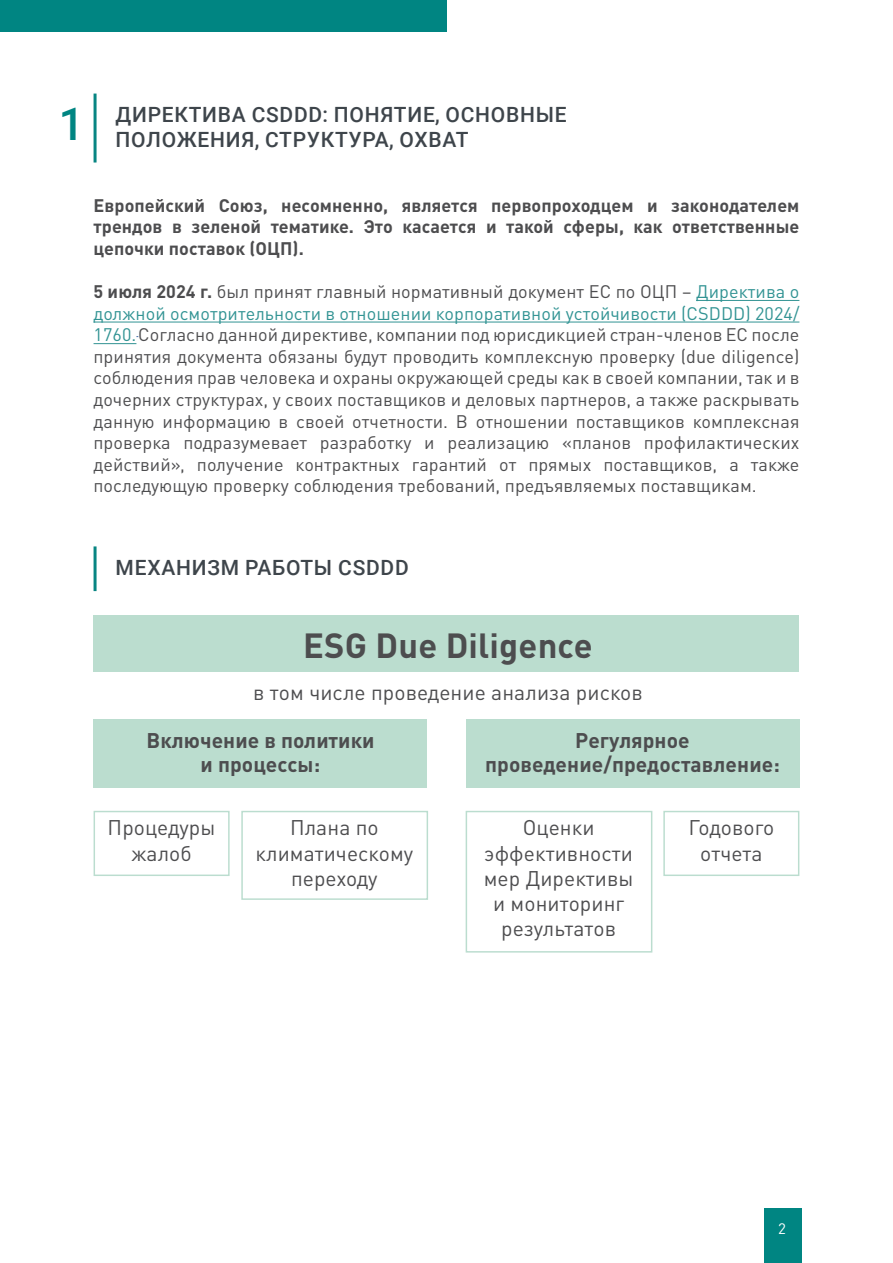
<style>
.page{position:relative;width:893px;height:1263px;background:#fff}
.page>*{position:absolute;margin:0;border:0;box-sizing:border-box;transform-origin:0 0}
.t1{font:500 45px "Roboto";color:#008582}
.t2{font:700 34.5px "DIN Pro";letter-spacing:.005em;color:#4d4d4f}
.t3{font:21px/25.2px "DIN Pro";letter-spacing:.005em;color:#4d4d4f;text-align:center}
.t4{font:500 21px/25.2px "Roboto";letter-spacing:.035em;color:#3e454b}
.t5{font:700 21px/24px "DIN Pro";letter-spacing:.005em;color:#4d4d4f;text-align:center}
.t6{font:18px/21.6px "DIN Pro";letter-spacing:.005em;color:#4d4d4f;text-align:justify}
.t7{font:700 18px/21.6px "DIN Pro";letter-spacing:.005em;color:#4d4d4f;text-align:justify}
.t8{font:15px "DIN Pro";color:#fff}
.s1{font-weight:700}
.s2{color:#319393}
</style>
<div class="page">
<div style="left:764px;top:1208px;width:37px;height:55px;background:#008582"></div>
<div style="left:0;top:0;width:446px;height:32px;background:#008582"></div>
<hr style="left:94px;top:94px;width:3px;height:69px;background:#078582">
<hr style="left:94px;top:546px;width:3px;height:45px;background:#078582">
<hr style="left:696px;top:300px;width:103px;height:1px;background:#319393">
<hr style="left:94px;top:322px;width:705px;height:1px;background:#319393">
<hr style="left:94px;top:343px;width:42px;height:1px;background:#319393">
<div style="left:94px;top:615px;width:705px;height:57px;background:#bbddcf"></div>
<div style="left:94px;top:719px;width:333px;height:68px;background:#bbddcf"></div>
<div style="left:466px;top:719px;width:333px;height:68px;background:#bbddcf"></div>
<h1 class="t1" style="left:59px;top:93px;width:27px">1</h1>
<p class="t4" style="left:116px;top:101px;width:452px">ДИРЕКТИВА CSDDD: ПОНЯТИЕ, ОСНОВНЫЕ<br>ПОЛОЖЕНИЯ, СТРУКТУРА, ОХВАТ</p>
<p class="t7" style="left:94px;top:192px;width:707px">Европейский Союз, несомненно, является первопроходцем и законодателем трендов в зеленой тематике. Это касается и такой сферы, как ответственные цепочки поставок (ОЦП).</p>
<p class="t6" style="left:94px;top:279px;width:707px"><span class="s1">5 июля 2024 г.</span> был принят главный нормативный документ ЕС по ОЦП – <span class="s2">Директива о должной осмотрительности в отношении корпоративной устойчивости (CSDDD) 2024/ 1760.</span>Согласно данной директиве, компании под юрисдикцией стран-членов ЕС после принятия документа обязаны будут проводить комплексную проверку (due diligence) соблюдения прав человека и охраны окружающей среды как в своей компании, так и в дочерних структурах, у своих поставщиков и деловых партнеров, а также раскрывать данную информацию в своей отчетности. В отношении поставщиков комплексная проверка подразумевает разработку и реализацию «планов профилактических действий», получение контрактных гарантий от прямых поставщиков, а также последующую проверку соблюдения требований, предъявляемых поставщикам.</p>
<p class="t4" style="left:116px;top:554px;width:295px">МЕХАНИЗМ РАБОТЫ CSDDD</p>
<h2 class="t2" style="left:303px;top:616px;width:291px">ESG Due Diligence</h2>
<p class="t3" style="left:253px;top:677px;width:391px">в том числе проведение анализа рисков</p>
<p class="t5" style="left:146px;top:725px;width:229px">Включение в политики и процессы:</p>
<p class="t5" style="left:485px;top:725px;width:296px">Регулярное проведение/предоставление:</p>
<p class="t3" style="left:255px;top:813px;width:159px">Плана по климатическому переходу</p>
<p class="t3" style="left:484px;top:813px;width:151px">Оценки эффективности мер Директивы и мониторинг результатов</p>
<p class="t3" style="left:108px;top:813px;width:109px">Процедуры жалоб</p>
<p class="t3" style="left:688px;top:813px;width:88px">Годового отчета</p>
<p class="t8" style="left:778px;top:1217px;width:9px">2</p>
</div>
